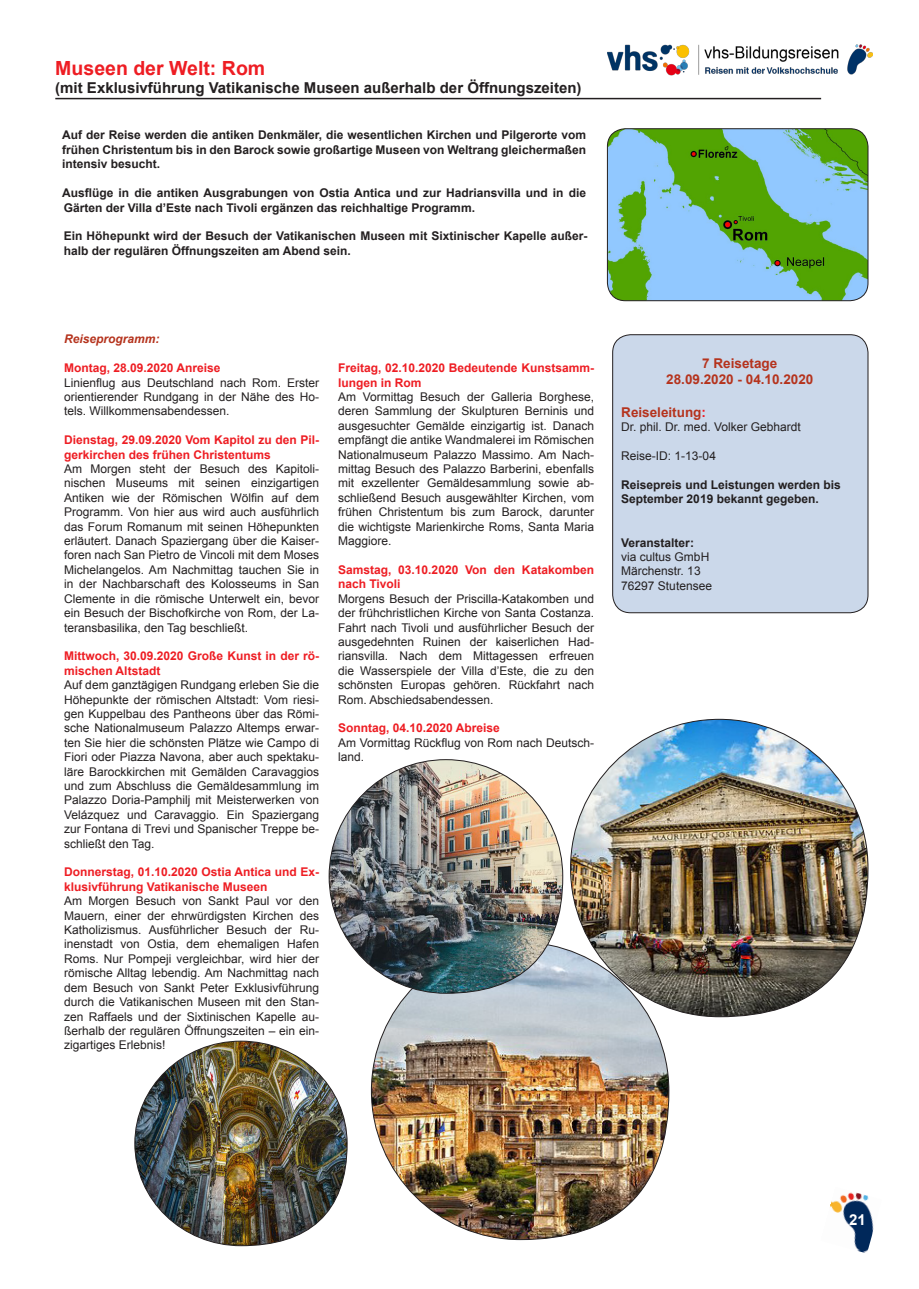
<style>
.page{position:relative;width:919px;height:1289px;background:#fff}
.page>*{position:absolute;margin:0;border:0;box-sizing:border-box;transform-origin:0 0}
.t1{font:700 19.5px "Arial";color:#ee1d23}
.t2{font:700 15px "Arial";color:#231f20}
.t3{font:700 15px "Arial";color:#fff}
.t4{font:700 13.5px "Arial";color:#b5331d}
.t5{font:12px/14.4px "Arial";color:#231f20;text-align:justify}
.t6{font:700 12px/14.4px "Arial";color:#231f20}
.t7{font:700 12px/14.4px "Arial";color:#ee1d23}
.t8{font:italic 700 12px "Arial";color:#b5331d}
.s1{color:#ee1d23}
</style>
<div class="page">
<img style="left:830px;top:1192px;width:44px;height:61px">
<hr style="left:55px;top:98px;width:766px;height:1px;background:#231f20">
<img style="left:607px;top:45px;width:265px;height:31px">
<img style="left:371px;top:942px;width:297px;height:297px;border-radius:149px">
<div style="left:612px;top:335px;width:255px;height:277px;background:#cbd8ea;border-radius:18px"></div>
<div style="left:612px;top:334px;width:256px;height:279px;border:1px solid #231f20;border-radius:18px"></div>
<img style="left:570px;top:719px;width:297px;height:297px;border-radius:149px">
<img style="left:329px;top:759px;width:233px;height:234px;border-radius:117px">
<img style="left:135px;top:1041px;width:212px;height:204px">
<img style="left:607px;top:129px;width:260px;height:172px">
<div style="left:607px;top:129px;width:261px;height:172px;border:1px solid #231f20;border-radius:18px"></div>
<p class="t1" style="left:55px;top:55px;width:211px">Museen der Welt: Rom</p>
<p class="t2" style="left:55px;top:77px;width:527px">(mit Exklusivführung Vatikanische Museen außerhalb der Öffnungszeiten)</p>
<p class="t6" style="left:62px;top:128px;width:525px;text-align:justify">Auf der Reise werden die antiken Denkmäler, die wesentlichen Kirchen und Pilgerorte vom frühen Christentum bis in den Barock sowie großartige Museen von Weltrang gleichermaßen intensiv besucht.</p>
<p class="t6" style="left:62px;top:186px;width:525px">Ausflüge in die antiken Ausgrabungen von Ostia Antica und zur Hadriansvilla und in die<br>Gärten der Villa d’Este nach Tivoli ergänzen das reichhaltige Programm.</p>
<p class="t6" style="left:64px;top:229px;width:525px">Ein Höhepunkt wird der Besuch der Vatikanischen Museen mit Sixtinischer Kapelle außer&shy;halb der regulären Öffnungszeiten am Abend sein.</p>
<p class="t8" style="left:64px;top:331px;width:97px">Reiseprogramm:</p>
<p class="t7" style="left:64px;top:361px;width:158px">Montag, 28.09.2020 Anreise</p>
<p class="t5" style="left:64px;top:375px;width:257px">Linienflug aus Deutschland nach Rom. Erster orientierender Rundgang in der Nähe des Ho&shy;tels. Willkommensabendessen.</p>
<p class="t7" style="left:64px;top:433px;width:257px">Dienstag, 29.09.2020 Vom Kapitol zu den Pil&shy;gerkirchen des frühen Christentums</p>
<p class="t5" style="left:64px;top:462px;width:257px">Am Morgen steht der Besuch des Kapitoli&shy;nischen Museums mit seinen einzigartigen Antiken wie der Römischen Wölfin auf dem Programm. Von hier aus wird auch ausführlich das Forum Romanum mit seinen Höhepunkten erläutert. Danach Spaziergang über die Kaiser&shy;foren nach San Pietro de Vincoli mit dem Moses Michelangelos. Am Nachmittag tauchen Sie in in der Nachbarschaft des Kolosseums in San Clemente in die römische Unterwelt ein, bevor ein Besuch der Bischofkirche von Rom, der La&shy;teransbasilika, den Tag beschließt.</p>
<p class="t7" style="left:64px;top:649px;width:257px">Mittwoch, 30.09.2020 Große Kunst in der rö&shy;mischen Altstadt</p>
<p class="t5" style="left:64px;top:678px;width:257px">Auf dem ganztägigen Rundgang erleben Sie die Höhepunkte der römischen Altstadt: Vom riesi&shy;gen Kuppelbau des Pantheons über das Römi&shy;sche Nationalmuseum Palazzo Altemps erwar&shy;ten Sie hier die schönsten Plätze wie Campo di Fiori oder Piazza Navona, aber auch spektaku&shy;läre Barockkirchen mit Gemälden Caravaggios und zum Abschluss die Gemäldesammlung im Palazzo Doria-Pamphilj mit Meisterwerken von Velázquez und Caravaggio. Ein Spaziergang zur Fontana di Trevi und Spanischer Treppe be&shy;schließt den Tag.</p>
<p class="t7" style="left:64px;top:865px;width:257px">Donnerstag, 01.10.2020 Ostia Antica und Ex&shy;klusivführung Vatikanische Museen</p>
<p class="t5" style="left:64px;top:894px;width:257px">Am Morgen Besuch von Sankt Paul vor den Mauern, einer der ehrwürdigsten Kirchen des Katholizismus. Ausführlicher Besuch der Ru&shy;inenstadt von Ostia, dem ehemaligen Hafen Roms. Nur Pompeji vergleichbar, wird hier der römische Alltag lebendig. Am Nachmittag nach dem Besuch von Sankt Peter Exklusivführung durch die Vatikanischen Museen mit den Stan&shy;zen Raffaels und der Sixtinischen Kapelle au&shy;ßerhalb der regulären Öffnungszeiten – ein ein&shy;zigartiges Erlebnis!</p>
<p class="t7" style="left:338px;top:361px;width:257px">Freitag, 02.10.2020 Bedeutende Kunstsamm&shy;lungen in Rom</p>
<p class="t5" style="left:338px;top:390px;width:257px">Am Vormittag Besuch der Galleria Borghese, deren Sammlung der Skulpturen Berninis und ausgesuchter Gemälde einzigartig ist. Danach empfängt die antike Wandmalerei im Römischen Nationalmuseum Palazzo Massimo. Am Nach&shy;mittag Besuch des Palazzo Barberini, ebenfalls mit exzellenter Gemäldesammlung sowie ab&shy;schließend Besuch ausgewählter Kirchen, vom frühen Christentum bis zum Barock, darunter die wichtigste Marienkirche Roms, Santa Maria Maggiore.</p>
<p class="t7" style="left:338px;top:563px;width:257px">Samstag, 03.10.2020 Von den Katakomben nach Tivoli</p>
<p class="t5" style="left:338px;top:591px;width:257px">Morgens Besuch der Priscilla-Katakomben und der frühchristlichen Kirche von Santa Costanza.<br>Fahrt nach Tivoli und ausführlicher Besuch der ausgedehnten Ruinen der kaiserlichen Had&shy;riansvilla. Nach dem Mittagessen erfreuen die Wasserspiele der Villa d’Este, die zu den schönsten Europas gehören. Rückfahrt nach Rom. Abschiedsabendessen.</p>
<p class="t7" style="left:338px;top:721px;width:163px">Sonntag, 04.10.2020 Abreise</p>
<p class="t5" style="left:338px;top:735px;width:257px">Am Vormittag Rückflug von Rom nach Deutsch&shy;land.</p>
<p class="t4" style="left:702px;top:354px;width:77px">7 Reisetage</p>
<p class="t4" style="left:666px;top:371px;width:149px">28.09.2020 - 04.10.2020</p>
<p class="t4" style="left:621px;top:403px;width:86px">Reiseleitung<span class="s1">:</span></p>
<p class="t5" style="left:621px;top:420px;width:181px">Dr. phil. Dr. med. Volker Gebhardt</p>
<p class="t5" style="left:621px;top:449px;width:96px">Reise-ID: 1-13-04</p>
<p class="t6" style="left:621px;top:478px;width:221px">Reisepreis und Leistungen werden bis<br>September 2019 bekannt gegeben.</p>
<p class="t6" style="left:621px;top:535px;width:74px">Veranstalter:</p>
<p class="t5" style="left:621px;top:549px;width:90px">via cultus GmbH</p>
<p class="t5" style="left:621px;top:564px;width:81px">Märchenstr. 13</p>
<p class="t5" style="left:621px;top:578px;width:92px">76297 Stutensee</p>
<p class="t3" style="left:849px;top:1209px;width:18px">21</p>
</div>
